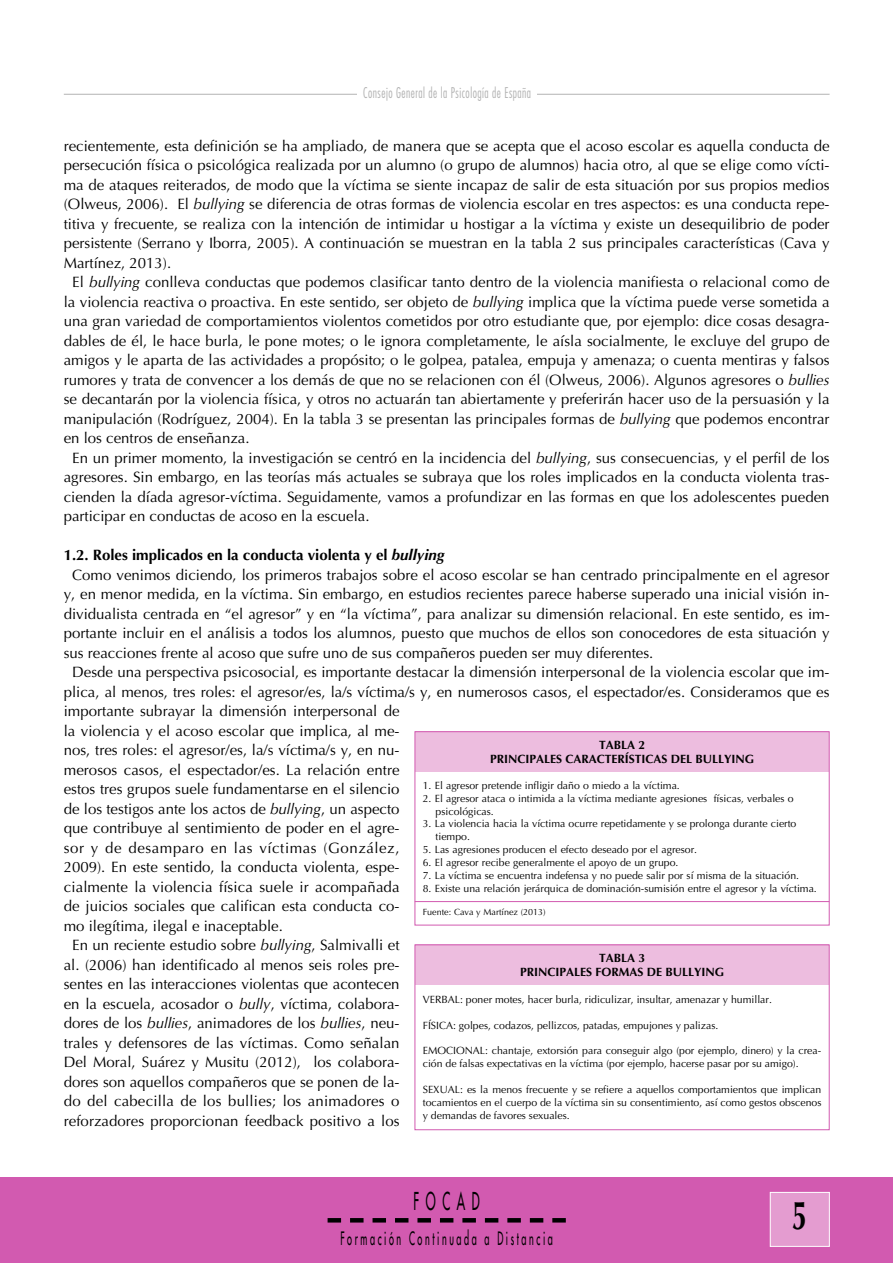
<style>
.page{position:relative;width:893px;height:1263px;background:#fff}
.page>*{position:absolute;margin:0;border:0;box-sizing:border-box;transform-origin:0 0}
.t1{font:700 40.5px "Optima";color:#000;scale:.67 1}
.t2{font:24px "Futura";letter-spacing:.55em;color:#000;scale:.5 1}
.t3{font:18px "Futura";letter-spacing:.29em;color:#000;scale:.5 1}
.t4{font:15px "Optima";color:#000}
.t5{font:700 15px "Optima";color:#000}
.t6{font:15px "Optima";letter-spacing:.04em;color:#000}
.t7{font:300 condensed 14.4px "Futura";letter-spacing:.04em;color:#b3b3b3;scale:.83 1}
.t8{font:700 12px/14.7px "Optima";color:#000;text-align:center}
.t9{font:10.5px/12.9px "Optima";color:#000}
.t10{font:9px "Optima";color:#000}
.s1{font-style:italic}
</style>
<div class="page">
<div style="left:0;top:1178px;width:892px;height:85px;background:#d25ab0"></div>
<hr style="left:64px;top:94px;width:765px;height:1px;background:#b3b3b3">
<svg style="left:341px;top:1218px;width:203px;height:5px"></svg>
<div style="left:327px;top:1218px;width:14px;height:5px;background:#000"></div>
<div style="left:552px;top:1218px;width:14px;height:5px;background:#000"></div>
<div style="left:770px;top:1193px;width:59px;height:53px;background:#e49cd0"></div>
<div style="left:770px;top:1192px;width:59px;height:55px;border:1px solid #fff"></div>
<div style="left:357px;top:85px;width:180px;height:37px;background:#fff"></div>
<div style="left:415px;top:731px;width:413px;height:41px;background:#edbddf"></div>
<div style="left:414px;top:731px;width:415px;height:194px;border:1px solid #d25ab0"></div>
<div style="left:415px;top:945px;width:413px;height:40px;background:#edbddf"></div>
<div style="left:414px;top:944px;width:415px;height:186px;border:1px solid #d25ab0"></div>
<hr style="left:415px;top:901px;width:414px;height:1px;background:#d25ab0">
<p class="t7" style="left:363px;top:87px;width:204px">Consejo General de la Psicología de España</p>
<p class="t4" style="left:64px;top:139px;width:767px">recientemente, esta definición se ha ampliado, de manera que se acepta que el acoso escolar es aquella conducta de</p>
<p class="t4" style="left:64px;top:159px;width:767px">persecución física o psicológica realizada por un alumno (o grupo de alumnos) hacia otro, al que se elige como vícti-</p>
<p class="t4" style="left:64px;top:178px;width:767px">ma de ataques reiterados, de modo que la víctima se siente incapaz de salir de esta situación por sus propios medios</p>
<p class="t4" style="left:64px;top:198px;width:767px">(Olweus, 2006). El <span class="s1">bullying</span> se diferencia de otras formas de violencia escolar en tres aspectos: es una conducta repe-</p>
<p class="t4" style="left:64px;top:217px;width:767px">titiva y frecuente, se realiza con la intención de intimidar u hostigar a la víctima y existe un desequilibrio de poder</p>
<p class="t4" style="left:64px;top:237px;width:767px">persistente (Serrano y Iborra, 2005). A continuación se muestran en la tabla 2 sus principales características (Cava y</p>
<p class="t4" style="left:64px;top:256px;width:109px">Martínez, 2013).</p>
<p class="t4" style="left:72px;top:276px;width:758px">El <span class="s1">bullying</span> conlleva conductas que podemos clasificar tanto dentro de la violencia manifiesta o relacional como de</p>
<p class="t4" style="left:64px;top:295px;width:767px">la violencia reactiva o proactiva. En este sentido, ser objeto de <span class="s1">bullying</span> implica que la víctima puede verse sometida a</p>
<p class="t4" style="left:64px;top:315px;width:767px">una gran variedad de comportamientos violentos cometidos por otro estudiante que, por ejemplo: dice cosas desagra-</p>
<p class="t4" style="left:64px;top:334px;width:767px">dables de él, le hace burla, le pone motes; o le ignora completamente, le aísla socialmente, le excluye del grupo de</p>
<p class="t4" style="left:64px;top:354px;width:767px">amigos y le aparta de las actividades a propósito; o le golpea, patalea, empuja y amenaza; o cuenta mentiras y falsos</p>
<p class="t4" style="left:64px;top:373px;width:767px">rumores y trata de convencer a los demás de que no se relacionen con él (Olweus, 2006). Algunos agresores o <span class="s1">bullies</span></p>
<p class="t4" style="left:64px;top:393px;width:767px">se decantarán por la violencia física, y otros no actuarán tan abiertamente y preferirán hacer uso de la persuasión y la</p>
<p class="t4" style="left:64px;top:412px;width:767px">manipulación (Rodríguez, 2004). En la tabla 3 se presentan las principales formas de <span class="s1">bullying</span> que podemos encontrar</p>
<p class="t4" style="left:64px;top:432px;width:187px">en los centros de enseñanza.</p>
<p class="t4" style="left:72px;top:451px;width:758px">En un primer momento, la investigación se centró en la incidencia del <span class="s1">bullying</span>, sus consecuencias, y el perfil de los</p>
<p class="t4" style="left:64px;top:471px;width:767px">agresores. Sin embargo, en las teorías más actuales se subraya que los roles implicados en la conducta violenta tras-</p>
<p class="t4" style="left:64px;top:490px;width:767px">cienden la díada agresor-víctima. Seguidamente, vamos a profundizar en las formas en que los adolescentes pueden</p>
<p class="t4" style="left:64px;top:510px;width:307px">participar en conductas de acoso en la escuela.</p>
<p class="t5" style="left:64px;top:549px;width:382px">1.2. Roles implicados en la conducta violenta y el <span class="s1">bullying</span></p>
<p class="t4" style="left:72px;top:568px;width:758px">Como venimos diciendo, los primeros trabajos sobre el acoso escolar se han centrado principalmente en el agresor</p>
<p class="t4" style="left:64px;top:588px;width:767px">y, en menor medida, en la víctima. Sin embargo, en estudios recientes parece haberse superado una inicial visión in-</p>
<p class="t4" style="left:64px;top:607px;width:767px">dividualista centrada en “el agresor” y en “la víctima”, para analizar su dimensión relacional. En este sentido, es im-</p>
<p class="t4" style="left:64px;top:627px;width:767px">portante incluir en el análisis a todos los alumnos, puesto que muchos de ellos son conocedores de esta situación y</p>
<p class="t4" style="left:64px;top:646px;width:591px">sus reacciones frente al acoso que sufre uno de sus compañeros pueden ser muy diferentes.</p>
<p class="t4" style="left:72px;top:666px;width:758px">Desde una perspectiva psicosocial, es importante destacar la dimensión interpersonal de la violencia escolar que im-</p>
<p class="t4" style="left:64px;top:685px;width:767px">plica, al menos, tres roles: el agresor/es, la/s víctima/s y, en numerosos casos, el espectador/es. Consideramos que es</p>
<p class="t4" style="left:64px;top:705px;width:337px">importante subrayar la dimensión interpersonal de</p>
<p class="t4" style="left:64px;top:724px;width:337px">la violencia y el acoso escolar que implica, al me-</p>
<p class="t4" style="left:64px;top:744px;width:337px">nos, tres roles: el agresor/es, la/s víctima/s y, en nu-</p>
<p class="t4" style="left:64px;top:763px;width:337px">merosos casos, el espectador/es. La relación entre</p>
<p class="t4" style="left:64px;top:783px;width:337px">estos tres grupos suele fundamentarse en el silencio</p>
<p class="t4" style="left:64px;top:802px;width:337px">de los testigos ante los actos de <span class="s1">bullying</span>, un aspecto</p>
<p class="t4" style="left:64px;top:822px;width:337px">que contribuye al sentimiento de poder en el agre-</p>
<p class="t6" style="left:64px;top:841px;width:337px">sor y de desamparo en las víctimas (González,</p>
<p class="t4" style="left:64px;top:861px;width:337px">2009). En este sentido, la conducta violenta, espe-</p>
<p class="t4" style="left:64px;top:880px;width:337px">cialmente la violencia física suele ir acompañada</p>
<p class="t4" style="left:64px;top:900px;width:337px">de juicios sociales que califican esta conducta co-</p>
<p class="t4" style="left:64px;top:919px;width:220px">mo ilegítima, ilegal e inaceptable.</p>
<p class="t4" style="left:72px;top:939px;width:329px">En un reciente estudio sobre <span class="s1">bullying</span>, Salmivalli et</p>
<p class="t4" style="left:64px;top:958px;width:337px">al. (2006) han identificado al menos seis roles pre-</p>
<p class="t4" style="left:64px;top:978px;width:337px">sentes en las interacciones violentas que acontecen</p>
<p class="t4" style="left:64px;top:997px;width:337px">en la escuela, acosador o <span class="s1">bully</span>, víctima, colabora-</p>
<p class="t4" style="left:64px;top:1017px;width:337px">dores de los <span class="s1">bullies</span>, animadores de los <span class="s1">bullies</span>, neu-</p>
<p class="t4" style="left:64px;top:1036px;width:337px">trales y defensores de las víctimas. Como señalan</p>
<p class="t4" style="left:64px;top:1056px;width:337px">Del Moral, Suárez y Musitu (2012), los colabora-</p>
<p class="t4" style="left:64px;top:1075px;width:337px">dores son aquellos compañeros que se ponen de la-</p>
<p class="t4" style="left:64px;top:1095px;width:337px">do del cabecilla de los bullies; los animadores o</p>
<p class="t4" style="left:64px;top:1114px;width:337px">reforzadores proporcionan feedback positivo a los</p>
<p class="t8" style="left:490px;top:738px;width:265px">TABLA 2<br>PRINCIPALES CARACTERÍSTICAS DEL BULLYING</p>
<p class="t9" style="left:423px;top:780px;width:258px">1. El agresor pretende infligir daño o miedo a la víctima.</p>
<p class="t9" style="left:435px;top:793px;width:359px;text-indent:-13px">2. El agresor ataca o intimida a la víctima mediante agresiones físicas, verbales o psicológicas.</p>
<p class="t9" style="left:435px;top:818px;width:362px;text-indent:-13px">3. La violencia hacia la víctima ocurre repetidamente y se prolonga durante cierto tiempo.</p>
<p class="t9" style="left:423px;top:844px;width:276px">5. Las agresiones producen el efecto deseado por el agresor.</p>
<p class="t9" style="left:423px;top:857px;width:257px">6. El agresor recibe generalmente el apoyo de un grupo.</p>
<p class="t9" style="left:423px;top:870px;width:378px">7. La víctima se encuentra indefensa y no puede salir por sí misma de la situación.</p>
<p class="t9" style="left:423px;top:883px;width:395px">8. Existe una relación jerárquica de dominación-sumisión entre el agresor y la víctima.</p>
<p class="t10" style="left:423px;top:908px;width:124px">Fuente: Cava y Martínez (2013)</p>
<p class="t8" style="left:520px;top:952px;width:205px">TABLA 3<br>PRINCIPALES FORMAS DE BULLYING</p>
<p class="t9" style="left:423px;top:994px;width:350px">VERBAL: poner motes, hacer burla, ridiculizar, insultar, amenazar y humillar.</p>
<p class="t9" style="left:423px;top:1020px;width:297px">FÍSICA: golpes, codazos, pellizcos, patadas, empujones y palizas.</p>
<p class="t9" style="left:423px;top:1045px;width:400px">EMOCIONAL: chantaje, extorsión para conseguir algo (por ejemplo, dinero) y la crea&shy;ción de falsas expectativas en la víctima (por ejemplo, hacerse pasar por su amigo).</p>
<p class="t9" style="left:423px;top:1084px;width:400px;text-align:justify">SEXUAL: es la menos frecuente y se refiere a aquellos comportamientos que implican tocamientos en el cuerpo de la víctima sin su consentimiento, así como gestos obscenos y demandas de favores sexuales.</p>
<h2 class="t2" style="left:413px;top:1189px;width:134px">FOCAD</h2>
<p class="t3" style="left:340px;top:1230px;width:426px">Formación Continuada a Distancia</p>
<h1 class="t1" style="left:792px;top:1199px;width:24px">5</h1>
</div>
